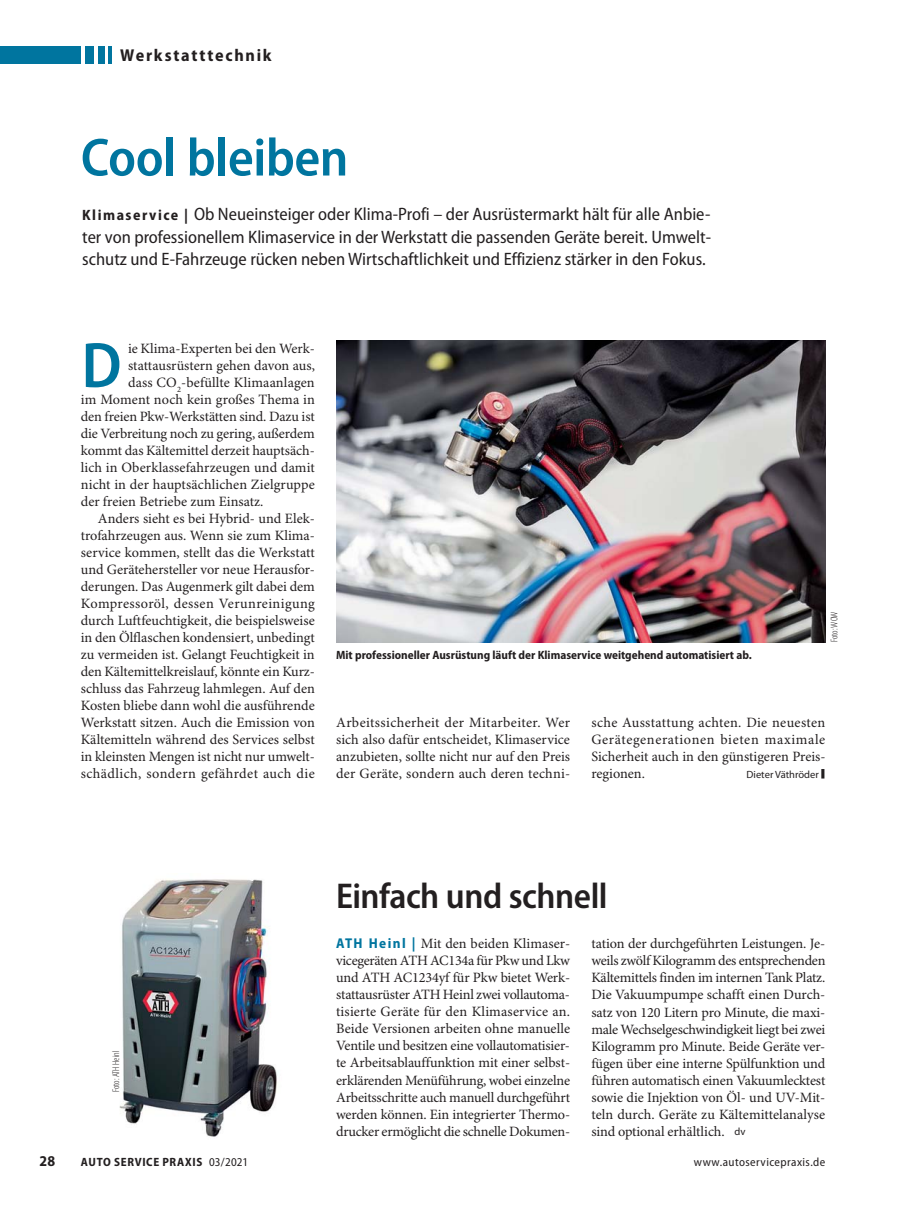
<style>
.page{position:relative;width:919px;height:1212px;background:#fff}
.page>*{position:absolute;margin:0;border:0;box-sizing:border-box;transform-origin:0 0}
.t1{font:600 semi-condensed 64.65px "Myriad Pro";color:#00759f}
.t2{font:600 semi-condensed 54px "Myriad Pro";letter-spacing:-.01em;color:#00759f}
.t3{font:600 semi-condensed 36px "Myriad Pro";letter-spacing:-.015em;color:#231f20}
.t4{font:32.7px "Minion Pro";color:#231f20;scale:.33 1}
.t5{font:semi-condensed 18px/22.5px "Myriad Pro";color:#231f20;text-align:justify}
.t6{font:700 semi-condensed 17.25px "Myriad Pro";letter-spacing:.1em;color:#231f20}
.t7{font:700 semi-condensed 15px "Myriad Pro";color:#231f20}
.t8{font:14.25px/17px "Minion Pro";color:#231f20;text-align:justify}
.t9{font:14.25px "Minion Pro";letter-spacing:.025em;color:#231f20}
.t10{font:14.25px "Minion Pro";letter-spacing:.03em;color:#231f20}
.t11{font:700 semi-condensed 12px "Myriad Pro";color:#231f20}
.t12{font:700 semi-condensed 12px "Myriad Pro";letter-spacing:.055em;color:#231f20}
.t13{font:semi-condensed 12px "Myriad Pro";letter-spacing:.035em;color:#231f20}
.t14{font:10.5px "Myriad Pro";color:#231f20}
.t15{font:300 condensed 9.75px "Myriad Pro";letter-spacing:-.005em;color:#231f20}
.s1{font-weight:700;font-size:15px}
.s2{font-family:"Myriad Pro";font-weight:700;font-stretch:semi-condensed;color:#00759f}
.s3{font-family:"Myriad Pro";font-size:10.5px}
.s4{font-weight:400}
</style>
<div class="page">
<hr style="left:108px;top:47px;width:4px;height:17px;background:#00759f">
<div style="left:85px;top:47px;width:9px;height:17px;background:#00759f"></div>
<div style="left:98px;top:47px;width:6px;height:17px;background:#00759f"></div>
<div style="left:0;top:47px;width:81px;height:17px;background:#00759f"></div>
<img style="left:119px;top:879px;width:158px;height:258px">
<img style="left:336px;top:340px;width:489px;height:302px">
<p class="t6" style="left:120px;top:49px;width:153px">Werkstatttechnik</p>
<h2 class="t2" style="left:81px;top:137px;width:269px">Cool bleiben</h2>
<p class="t5" style="left:82px;top:205px;width:630px"><span class="s1">Klimaservice |</span> Ob Neueinsteiger oder Klima-Profi – der Ausrüstermarkt hält für alle Anbie&shy;ter von professionellem Klimaservice in der Werkstatt die passenden Geräte bereit. Umwelt&shy;schutz und E-Fahrzeuge rücken neben Wirtschaftlichkeit und Effizienz stärker in den Fokus.</p>
<h1 class="t1" style="left:81px;top:341px;width:42px">D</h1>
<p class="t8" style="left:128px;top:341px;width:188px">ie Klima-Experten bei den Werk-</p>
<p class="t8" style="left:128px;top:358px;width:188px">stattausrüstern gehen davon aus,</p>
<p class="t8" style="left:128px;top:375px;width:188px">dass CO<sub>2</sub>-befüllte Klimaanlagen</p>
<p class="t8" style="left:81px;top:392px;width:236px">im Moment noch kein großes Thema in</p>
<p class="t8" style="left:81px;top:409px;width:235px">den freien Pkw-Werkstätten sind. Dazu ist</p>
<p class="t8" style="left:81px;top:426px;width:235px">die Verbreitung noch zu gering, außerdem</p>
<p class="t8" style="left:81px;top:443px;width:235px">kommt das Kältemittel derzeit hauptsäch-</p>
<p class="t8" style="left:81px;top:460px;width:235px">lich in Oberklassefahrzeugen und damit</p>
<p class="t8" style="left:81px;top:477px;width:235px">nicht in der hauptsächlichen Zielgruppe</p>
<p class="t8" style="left:81px;top:494px;width:184px">der freien Betriebe zum Einsatz.</p>
<p class="t8" style="left:98px;top:511px;width:218px">Anders sieht es bei Hybrid- und Elek-</p>
<p class="t8" style="left:81px;top:528px;width:235px">trofahrzeugen aus. Wenn sie zum Klima-</p>
<p class="t8" style="left:81px;top:545px;width:235px">service kommen, stellt das die Werkstatt</p>
<p class="t8" style="left:81px;top:562px;width:235px">und Gerätehersteller vor neue Herausfor-</p>
<p class="t8" style="left:81px;top:579px;width:235px">derungen. Das Augenmerk gilt dabei dem</p>
<p class="t9" style="left:81px;top:598px;width:235px">Kompressoröl, dessen Verunreinigung</p>
<p class="t8" style="left:81px;top:613px;width:235px">durch Luftfeuchtigkeit, die beispielsweise</p>
<p class="t8" style="left:81px;top:630px;width:235px">in den Ölflaschen kondensiert, unbedingt</p>
<p class="t8" style="left:81px;top:647px;width:235px">zu vermeiden ist. Gelangt Feuchtigkeit in</p>
<p class="t8" style="left:81px;top:664px;width:235px">den Kältemittelkreislauf, könnte ein Kurz-</p>
<p class="t8" style="left:81px;top:681px;width:235px">schluss das Fahrzeug lahmlegen. Auf den</p>
<p class="t8" style="left:81px;top:698px;width:235px">Kosten bliebe dann wohl die ausführende</p>
<p class="t8" style="left:81px;top:715px;width:235px">Werkstatt sitzen. Auch die Emission von</p>
<p class="t8" style="left:81px;top:732px;width:235px">Kältemitteln während des Services selbst</p>
<p class="t8" style="left:81px;top:749px;width:235px">in kleinsten Mengen ist nicht nur umwelt-</p>
<p class="t10" style="left:81px;top:768px;width:235px">schädlich, sondern gefährdet auch die</p>
<p class="t11" style="left:336px;top:651px;width:417px">Mit professioneller Ausrüstung läuft der Klimaservice weitgehend automatisiert ab.</p>
<p class="t15" style="left:828px;top:642px;width:32px;rotate:-90deg">Foto: WOW</p>
<p class="t8" style="left:336px;top:715px;width:235px">Arbeitssicherheit der Mitarbeiter. Wer sich also dafür entscheidet, Klimaservice anzubieten, sollte nicht nur auf den Preis der Geräte, sondern auch deren techni-</p>
<p class="t8" style="left:591px;top:715px;width:235px">sche Ausstattung achten. Die neuesten Gerätegenerationen bieten maximale Sicherheit auch in den günstigeren Preis&shy;regionen.</p>
<p class="t14" style="left:746px;top:771px;width:74px">Dieter Väthröder</p>
<h3 class="t4" style="left:820px;top:759px;width:15px">■</h3>
<p class="t15" style="left:110px;top:1092px;width:43px;rotate:-90deg">Foto: ATH Heinl</p>
<h3 class="t3" style="left:336px;top:882px;width:273px">Einfach und schnell</h3>
<p class="t8" style="left:336px;top:936px;width:235px"><span class="s2">ATH Heinl |</span> Mit den beiden Klimaser&shy;vicegeräten ATH AC134a für Pkw und Lkw und ATH AC1234yf für Pkw bietet Werk&shy;stattausrüster ATH Heinl zwei vollautoma&shy;tisierte Geräte für den Klimaservice an.<br>Beide Versionen arbeiten ohne manuelle Ventile und besitzen eine vollautomatisier&shy;te Arbeitsablauffunktion mit einer selbst&shy;erklärenden Menüführung, wobei einzelne Arbeitsschritte auch manuell durchgeführt werden können. Ein integrierter Thermo&shy;drucker ermöglicht die schnelle Dokumen-</p>
<p class="t8" style="left:591px;top:937px;width:236px">tation der durchgeführten Leistungen. Je&shy;weils zwölf Kilogramm des entsprechenden Kältemittels finden im internen Tank Platz.<br>Die Vakuumpumpe schafft einen Durch&shy;satz von 120 Litern pro Minute, die maxi&shy;male Wechselgeschwindigkeit liegt bei zwei Kilogramm pro Minute. Beide Geräte ver&shy;fügen über eine interne Spülfunktion und führen automatisch einen Vakuumlecktest sowie die Injektion von Öl- und UV-Mit&shy;teln durch. Geräte zu Kältemittelanalyse sind optional erhältlich. <span class="s3">dv</span></p>
<p class="t7" style="left:39px;top:1155px;width:17px">28</p>
<p class="t12" style="left:81px;top:1157px;width:169px">AUTO SERVICE PRAXIS <span class="s4">03/2021</span></p>
<p class="t13" style="left:693px;top:1157px;width:133px">www.autoservicepraxis.de</p>
</div>
